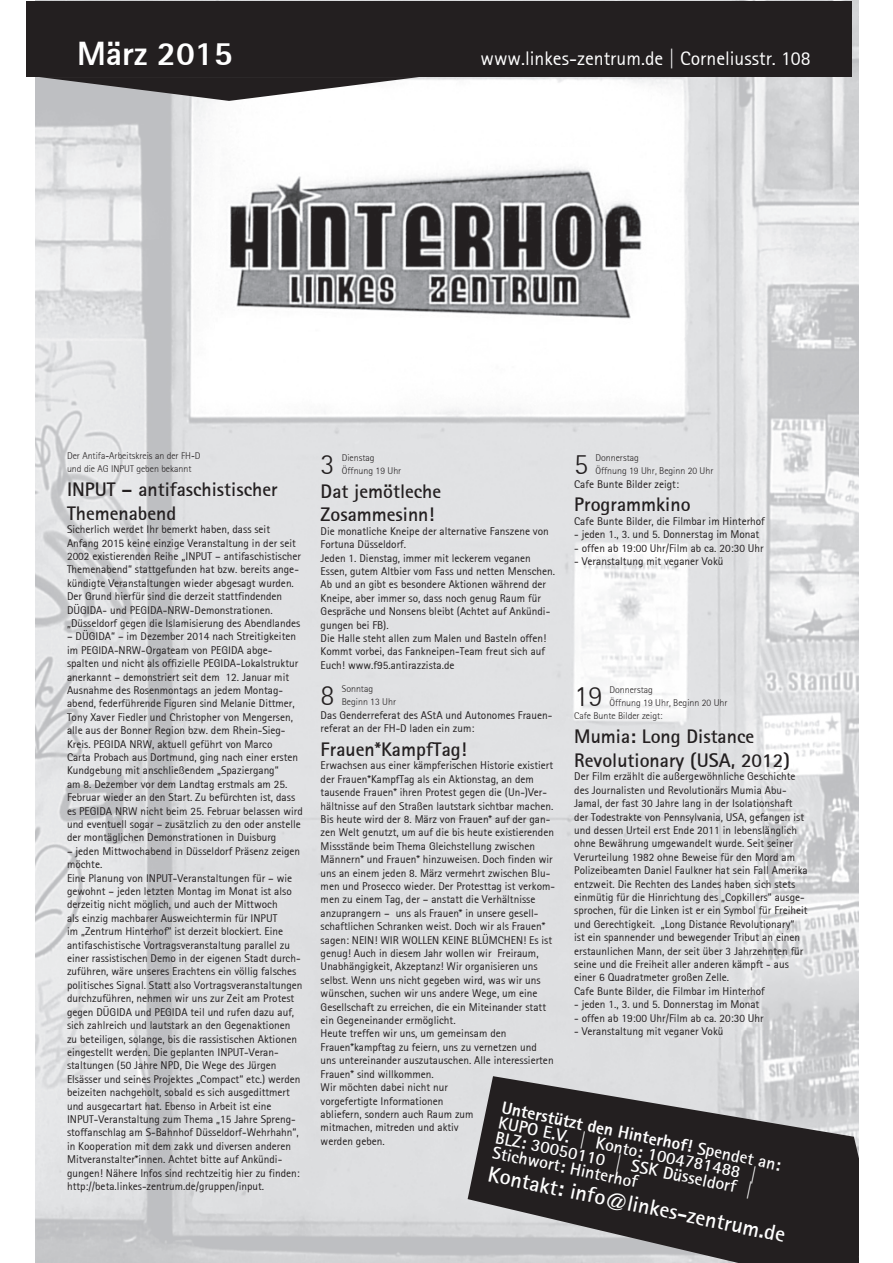
<style>
.page{position:relative;width:893px;height:1263px;background:#fff}
.page>*{position:absolute;margin:0;border:0;box-sizing:border-box;transform-origin:0 0}
.t1{font:33.9px "AT Rot San Ser Ext Bol";color:#fff}
.t2{font:300 29.25px "AT Rotis Sans Serif";color:#231f20}
.t3{font:700 22.2px "AT Rotis Sans Serif";color:#fff}
.t4{font:700 19.8px/23.7px "AT Rotis Sans Serif";color:#231f20}
.t5{font:19.8px "AT Rotis Sans Serif";color:#fff}
.t6{font:700 17.55px/15.3px "AT Rotis Sans Serif";color:#fff;text-align:justify}
.t7{font:17.55px "AT Rot San Ser Ext Bol";color:#fff}
.t8{font:11.25px/13.4px "AT Rotis Sans Serif";color:#231f20}
.t9{font:300 9.9px/13.4px "AT Rotis Sans Serif";color:#231f20}
.s1{font-family:"AT Rotis Sans Serif";font-weight:700}
</style>
<div class="page">
<img style="left:35px;top:0;width:824px;height:1030px">
<img style="left:35px;top:1030px;width:824px;height:233px">
<img style="left:215px;top:147px;width:446px;height:198px">
<div style="left:26px;top:1px;width:826px;height:76px;background:#231f20"></div>
<svg style="left:39px;top:77px;width:380px;height:24px"></svg>
<svg style="left:468px;top:1076px;width:391px;height:187px;background:#565455"></svg>
<h1 class="t1" style="left:77px;top:32px;width:157px">März 2015</h1>
<h3 class="t5" style="left:480px;top:47px;width:332px">www.linkes-zentrum.de | Corneliusstr. 108</h3>
<p class="t9" style="left:67px;top:449px;width:135px">Der Antifa-Arbeitskreis an der FH-D und die AG INPUT geben bekannt</p>
<h3 class="t4" style="left:67px;top:477px;width:212px">INPUT – antifaschistischer<br>Themenabend</h3>
<p class="t8" style="left:67px;top:523px;width:236px">Sicherlich werdet Ihr bemerkt haben, dass seit Anfang 2015 keine einzige Veranstaltung in der seit 2002 existierenden Reihe „INPUT – antifaschistischer Themenabend“ stattgefunden hat bzw. bereits ange&shy;kündigte Veranstaltungen wieder abgesagt wurden.<br>Der Grund hierfür sind die derzeit stattfindenden DÜGIDA- und PEGIDA-NRW-Demonstrationen. „Düsseldorf gegen die Islamisierung des Abendlandes</p>
<p class="t8" style="left:67px;top:630px;width:237px">– DÜGIDA“ – im Dezember 2014 nach Streitigkeiten im PEGIDA-NRW-Orgateam von PEGIDA abge&shy;spalten und nicht als offizielle PEGIDA-Lokalstruktur anerkannt – demonstriert seit dem 12. Januar mit Ausnahme des Rosenmontags an jedem Montag&shy;abend, federführende Figuren sind Melanie Dittmer, Tony Xaver Fiedler und Christopher von Mengersen, alle aus der Bonner Region bzw. dem Rhein-Sieg-Kreis. PEGIDA NRW, aktuell geführt von Marco<br>Carta Probach aus Dortmund, ging nach einer ersten Kundgebung mit anschließendem „Spaziergang“<br>am 8. Dezember vor dem Landtag erstmals am 25.<br>Februar wieder an den Start. Zu befürchten ist, dass es PEGIDA NRW nicht beim 25. Februar belassen wird und eventuell sogar – zusätzlich zu den oder anstelle der montäglichen Demonstrationen in Duisburg</p>
<p class="t8" style="left:67px;top:844px;width:237px">– jeden Mittwochabend in Düsseldorf Präsenz zeigen möchte.<br>Eine Planung von INPUT-Veranstaltungen für – wie gewohnt – jeden letzten Montag im Monat ist also derzeitig nicht möglich, und auch der Mittwoch<br>als einzig machbarer Ausweichtermin für INPUT<br>im „Zentrum Hinterhof“ ist derzeit blockiert. Eine antifaschistische Vortragsveranstaltung parallel zu einer rassistischen Demo in der eigenen Stadt durch&shy;zuführen, wäre unseres Erachtens ein völlig falsches politisches Signal. Statt also Vortragsveranstaltungen durchzuführen, nehmen wir uns zur Zeit am Protest gegen DÜGIDA und PEGIDA teil und rufen dazu auf, sich zahlreich und lautstark an den Gegenaktionen zu beteiligen, solange, bis die rassistischen Aktionen eingestellt werden. Die geplanten INPUT-Veran&shy;staltungen (50 Jahre NPD, Die Wege des Jürgen Elsässer und seines Projektes „Compact“ etc.) werden beizeiten nachgeholt, sobald es sich ausgedittmert und ausgecartart hat. Ebenso in Arbeit ist eine INPUT-Veranstaltung zum Thema „15 Jahre Spreng&shy;stoffanschlag am S-Bahnhof Düsseldorf-Wehrhahn“, in Kooperation mit dem zakk und diversen anderen Mitveranstalter*innen. Achtet bitte auf Ankündi&shy;gungen! Nähere Infos sind rechtzeitig hier zu finden: http://beta.linkes-zentrum.de/gruppen/input.</p>
<h2 class="t2" style="left:321px;top:447px;width:16px">3</h2>
<p class="t9" style="left:342px;top:450px;width:61px">Dienstag<br>Öffnung 19 Uhr</p>
<h3 class="t4" style="left:321px;top:479px;width:122px">Dat jemötleche<br>Zosammesinn!</h3>
<p class="t8" style="left:321px;top:524px;width:236px">Die monatliche Kneipe der alternative Fanszene von Fortuna Düsseldorf.<br>Jeden 1. Dienstag, immer mit leckerem veganen Essen, gutem Altbier vom Fass und netten Menschen.<br>Ab und an gibt es besondere Aktionen während der Kneipe, aber immer so, dass noch genug Raum für Gespräche und Nonsens bleibt (Achtet auf Ankündi&shy;gungen bei FB).<br>Die Halle steht allen zum Malen und Basteln offen!<br>Kommt vorbei, das Fankneipen-Team freut sich auf Euch! www.f95.antirazzista.de</p>
<h2 class="t2" style="left:321px;top:679px;width:16px">8</h2>
<p class="t9" style="left:342px;top:682px;width:56px">Sonntag<br>Beginn 13 Uhr</p>
<p class="t8" style="left:321px;top:708px;width:233px">Das Genderreferat des AStA und Autonomes Frauen&shy;referat an der FH-D laden ein zum:</p>
<h3 class="t4" style="left:321px;top:737px;width:147px">Frauen*KampfTag!</h3>
<p class="t8" style="left:321px;top:759px;width:236px">Erwachsen aus einer kämpferischen Historie existiert der Frauen*KampfTag als ein Aktionstag, an dem tausende Frauen* ihren Protest gegen die (Un-)Ver&shy;hältnisse auf den Straßen lautstark sichtbar machen.<br>Bis heute wird der 8. März von Frauen* auf der gan&shy;zen Welt genutzt, um auf die bis heute existierenden Missstände beim Thema Gleichstellung zwischen Männern* und Frauen* hinzuweisen. Doch finden wir uns an einem jeden 8. März vermehrt zwischen Blu&shy;men und Prosecco wieder. Der Protesttag ist verkom&shy;men zu einem Tag, der – anstatt die Verhältnisse anzuprangern – uns als Frauen* in unsere gesell&shy;schaftlichen Schranken weist. Doch wir als Frauen* sagen: NEIN! WIR WOLLEN KEINE BLÜMCHEN! Es ist genug! Auch in diesem Jahr wollen wir Freiraum, Unabhängigkeit, Akzeptanz! Wir organisieren uns selbst. Wenn uns nicht gegeben wird, was wir uns wünschen, suchen wir uns andere Wege, um eine Gesellschaft zu erreichen, die ein Miteinander statt ein Gegeneinander ermöglicht.<br>Heute treffen wir uns, um gemeinsam den Frauen*kampftag zu feiern, uns zu vernetzen und uns untereinander auszutauschen. Alle interessierten Frauen* sind willkommen.<br>Wir möchten dabei nicht nur<br>vorgefertigte Informationen<br>abliefern, sondern auch Raum zum<br>mitmachen, mitreden und aktiv<br>werden geben.</p>
<h2 class="t2" style="left:574px;top:448px;width:16px">5</h2>
<p class="t9" style="left:595px;top:451px;width:120px">Donnerstag<br>Öffnung 19 Uhr, Beginn 20 Uhr</p>
<p class="t8" style="left:574px;top:477px;width:106px">Cafe Bunte Bilder zeigt:</p>
<h3 class="t4" style="left:574px;top:492px;width:118px">Programmkino</h3>
<p class="t8" style="left:574px;top:514px;width:192px">Cafe Bunte Bilder, die Filmbar im Hinterhof</p>
<p class="t8" style="left:574px;top:528px;width:187px">- jeden 1., 3. und 5. Donnerstag im Monat</p>
<p class="t8" style="left:574px;top:541px;width:191px">- offen ab 19:00 Uhr/Film ab ca. 20:30 Uhr</p>
<p class="t8" style="left:574px;top:554px;width:151px">- Veranstaltung mit veganer Vokü</p>
<h2 class="t2" style="left:574px;top:679px;width:30px">19</h2>
<p class="t9" style="left:609px;top:683px;width:45px">Donnerstag</p>
<p class="t9" style="left:609px;top:696px;width:120px">Öffnung 19 Uhr, Beginn 20 Uhr</p>
<p class="t9" style="left:574px;top:709px;width:90px">Cafe Bunte Bilder zeigt:</p>
<h3 class="t4" style="left:574px;top:724px;width:217px">Mumia: Long Distance<br>Revolutionary (USA, 2012)</h3>
<p class="t8" style="left:574px;top:770px;width:235px">Der Film erzählt die außergewöhnliche Geschichte des Journalisten und Revolutionärs Mumia Abu-Jamal, der fast 30 Jahre lang in der Isolationshaft der Todestrakte von Pennsylvania, USA, gefangen ist und dessen Urteil erst Ende 2011 in lebenslänglich ohne Bewährung umgewandelt wurde. Seit seiner Verurteilung 1982 ohne Beweise für den Mord am Polizeibeamten Daniel Faulkner hat sein Fall Amerika entzweit. Die Rechten des Landes haben sich stets einmütig für die Hinrichtung des „Copkillers“ ausge&shy;sprochen, für die Linken ist er ein Symbol für Freiheit und Gerechtigkeit. „Long Distance Revolutionary“ ist ein spannender und bewegender Tribut an einen erstaunlichen Mann, der seit über 3 Jahrzehnten für seine und die Freiheit aller anderen kämpft - aus einer 6 Quadratmeter großen Zelle.<br>Cafe Bunte Bilder, die Filmbar im Hinterhof</p>
<p class="t8" style="left:574px;top:997px;width:187px">- jeden 1., 3. und 5. Donnerstag im Monat</p>
<p class="t8" style="left:574px;top:1011px;width:191px">- offen ab 19:00 Uhr/Film ab ca. 20:30 Uhr</p>
<p class="t8" style="left:574px;top:1024px;width:151px">- Veranstaltung mit veganer Vokü</p>
<h3 class="t7" style="left:504px;top:1096px;width:286px;rotate:12deg">Unterstützt den Hinterhof! <span class="s1">Spendet an:</span></h3>
<h3 class="t6" style="left:501px;top:1114px;width:264px;rotate:12deg">KUPO E.V. | Konto: 1004781488 | BLZ: 30050110 | SSK Düsseldorf | Stichwort: Hinterhof</h3>
<h3 class="t3" style="left:491px;top:1159px;width:305px;rotate:12deg">Kontakt: info@linkes-zentrum.de</h3>
</div>
